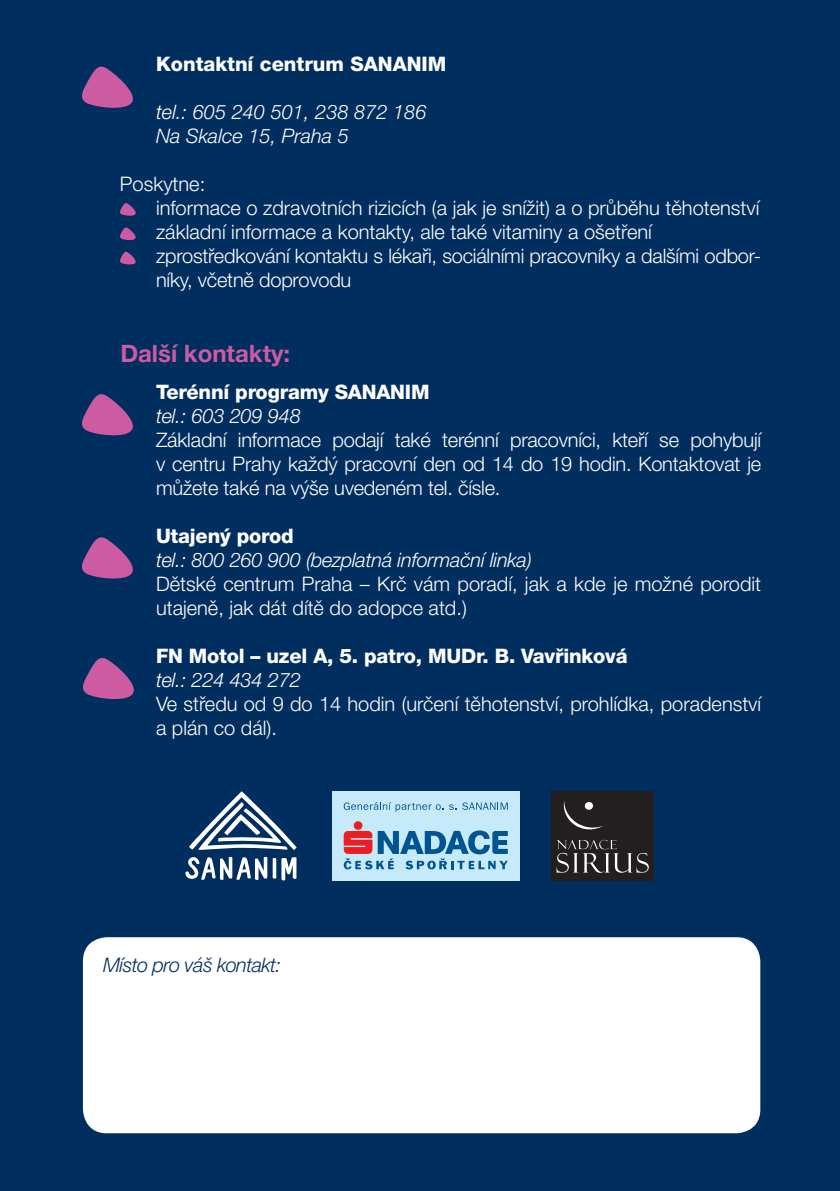
<style>
.page{position:relative;width:840px;height:1191px;background:#fff}
.page>*{position:absolute;margin:0;border:0;box-sizing:border-box;transform-origin:0 0}
.t1{font:700 24px "Helvetica Neue LT Pro";color:#cd5ba2}
.t2{font:300 20px/24px "Helvetica Neue LT Pro";color:#fff}
.t3{font:italic 300 20px "Helvetica Neue LT Pro";letter-spacing:-.01em;color:#fff}
.t4{font:800 20px "Helvetica Neue LT Pro";letter-spacing:-.01em;color:#fff}
.t5{font:italic 300 20px "Helvetica Neue LT Pro";letter-spacing:-.03em;color:#002e5e}
</style>
<div class="page">
<div style="left:0;top:0;width:839px;height:1191px;background:#002e5e"></div>
<div style="left:83px;top:937px;width:676px;height:196px;background:#fff;border-radius:24px"></div>
<svg style="left:189px;top:791px;width:107px;height:59px"></svg>
<svg style="left:185px;top:856px;width:111px;height:24px"></svg>
<div style="left:332px;top:791px;width:187px;height:89px;background:#c6eafa"></div>
<div style="left:353px;top:821px;width:9px;height:8px;background:#ee1d23;border-radius:50%"></div>
<svg style="left:343px;top:830px;width:164px;height:39px"></svg>
<svg style="left:343px;top:802px;width:100px;height:9px"></svg>
<svg style="left:449px;top:804px;width:7px;height:6px"></svg>
<svg style="left:462px;top:802px;width:45px;height:8px"></svg>
<div style="left:551px;top:791px;width:102px;height:89px;background:#231f20"></div>
<svg style="left:556px;top:840px;width:92px;height:32px"></svg>
<svg style="left:563px;top:801px;width:39px;height:29px"></svg>
<svg style="left:82px;top:66px;width:51px;height:42px"></svg>
<svg style="left:82px;top:394px;width:51px;height:42px"></svg>
<svg style="left:82px;top:537px;width:51px;height:42px"></svg>
<svg style="left:120px;top:203px;width:16px;height:13px"></svg>
<svg style="left:120px;top:227px;width:16px;height:14px"></svg>
<svg style="left:120px;top:251px;width:16px;height:14px"></svg>
<svg style="left:83px;top:657px;width:51px;height:43px"></svg>
<p class="t4" style="left:156px;top:52px;width:292px">Kontaktní centrum SANANIM</p>
<p class="t3" style="left:156px;top:100px;width:272px">tel.: 605 240 501, 238 872 186</p>
<p class="t3" style="left:156px;top:124px;width:194px">Na Skalce 15, Praha 5</p>
<p class="t2" style="left:120px;top:171px;width:87px">Poskytne:</p>
<p class="t2" style="left:156px;top:195px;width:604px">informace o zdravotních rizicích (a jak je snížit) a o průběhu těhotenství</p>
<p class="t2" style="left:156px;top:219px;width:497px">základní informace a kontakty, ale také vitaminy a ošetření</p>
<p class="t2" style="left:156px;top:243px;width:606px">zprostředkování kontaktu s lékaři, sociálními pracovníky a dalšími odbor&shy;níky, včetně doprovodu</p>
<p class="t1" style="left:120px;top:338px;width:171px">Další kontakty:</p>
<p class="t4" style="left:156px;top:380px;width:275px">Terénní programy SANANIM</p>
<p class="t3" style="left:156px;top:404px;width:146px">tel.: 603 209 948</p>
<p class="t2" style="left:156px;top:427px;width:606px;text-align:justify">Základní informace podají také terénní pracovníci, kteří se pohybují v centru Prahy každý pracovní den od 14 do 19 hodin. Kontaktovat je můžete také na výše uvedeném tel. čísle.</p>
<p class="t4" style="left:156px;top:524px;width:139px">Utajený porod</p>
<p class="t3" style="left:156px;top:548px;width:377px">tel.: 800 260 900 (bezplatná informační linka)</p>
<p class="t2" style="left:156px;top:571px;width:606px">Dětské centrum Praha – Krč vám poradí, jak a kde je možné porodit utajeně, jak dát dítě do adopce atd.)</p>
<p class="t4" style="left:156px;top:644px;width:473px">FN Motol – uzel A, 5. patro, MUDr. B. Vavřinková</p>
<p class="t3" style="left:156px;top:668px;width:146px">tel.: 224 434 272</p>
<p class="t2" style="left:156px;top:691px;width:606px">Ve středu od 9 do 14 hodin (určení těhotenství, prohlídka, poradenství a plán co dál).</p>
<p class="t5" style="left:103px;top:953px;width:179px">Místo pro váš kontakt:</p>
</div>
